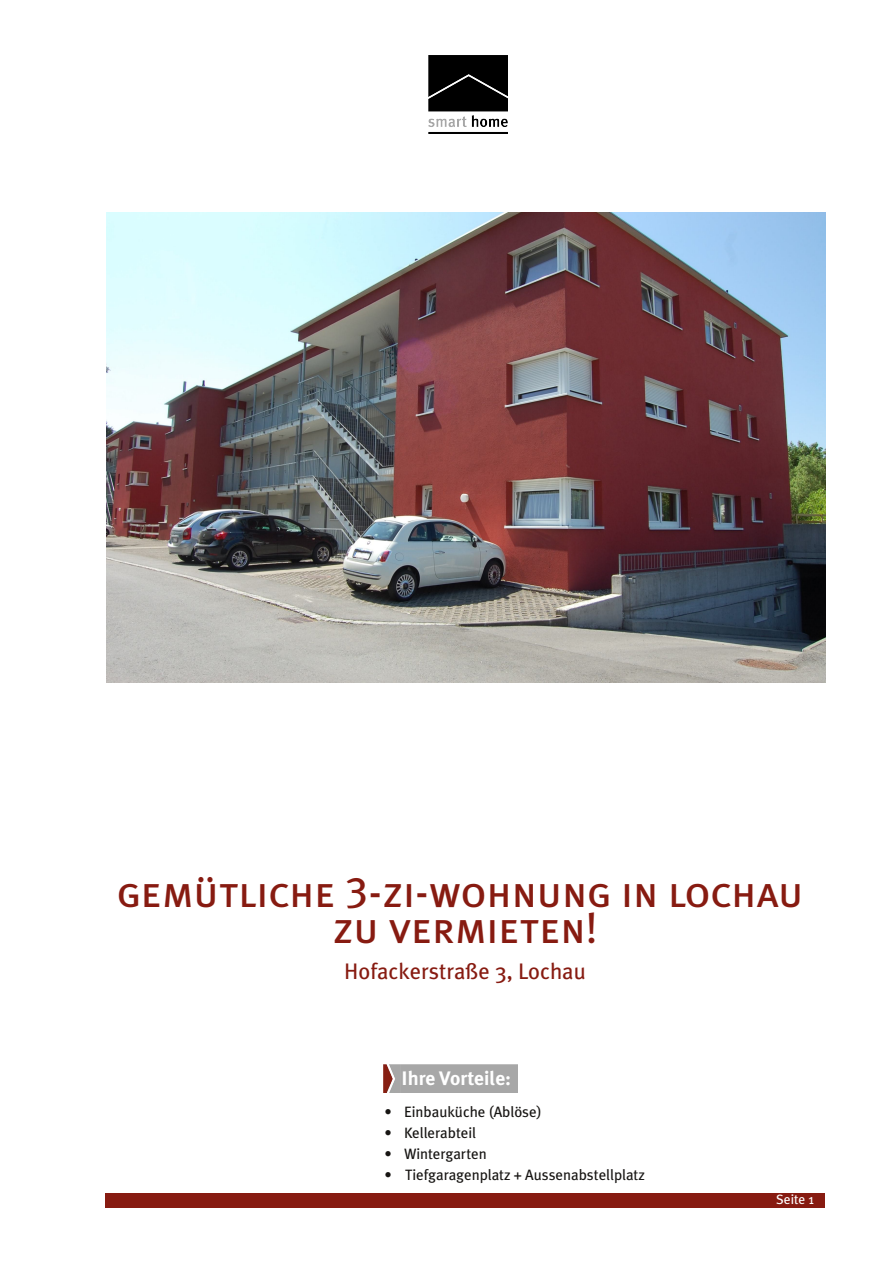
<style>
.page{position:relative;width:893px;height:1263px;background:#fff}
.page>*{position:absolute;margin:0;border:0;box-sizing:border-box;transform-origin:0 0}
.t1{font:43.5px/36px "Meta Plus Book Caps";color:#871b11;text-align:center}
.t2{font:22.5px "Meta Plus";color:#871b11}
.t3{font:700 19.5px "Meta Plus";color:#fff}
.t4{font:15px "Meta Plus";letter-spacing:-.005em;color:#171513}
.t5{font:13.5px "Meta Plus";color:#fff}
</style>
<div class="page">
<div style="left:105px;top:1193px;width:720px;height:15px;background:#871b11"></div>
<img style="left:384px;top:1064px;width:133px;height:28px">
<img style="left:428px;top:55px;width:80px;height:78px">
<img style="left:106px;top:213px;width:719px;height:470px">
<h1 class="t1" style="left:117px;top:874px;width:688px">gemütliche 3-zi-wohnung in lochau zu vermieten!</h1>
<h2 class="t2" style="left:344px;top:958px;width:243px">Hofackerstraße 3, Lochau</h2>
<h3 class="t3" style="left:402px;top:1067px;width:111px">Ihre Vorteile:</h3>
<p class="t4" style="left:385px;top:1103px;width:159px">• Einbauküche (Ablöse)</p>
<p class="t4" style="left:385px;top:1124px;width:93px">• Kellerabteil</p>
<p class="t4" style="left:385px;top:1145px;width:104px">• Wintergarten</p>
<p class="t4" style="left:385px;top:1166px;width:262px">• Tiefgaragenplatz + Aussenabstellplatz</p>
<p class="t5" style="left:776px;top:1192px;width:39px">Seite 1</p>
</div>
